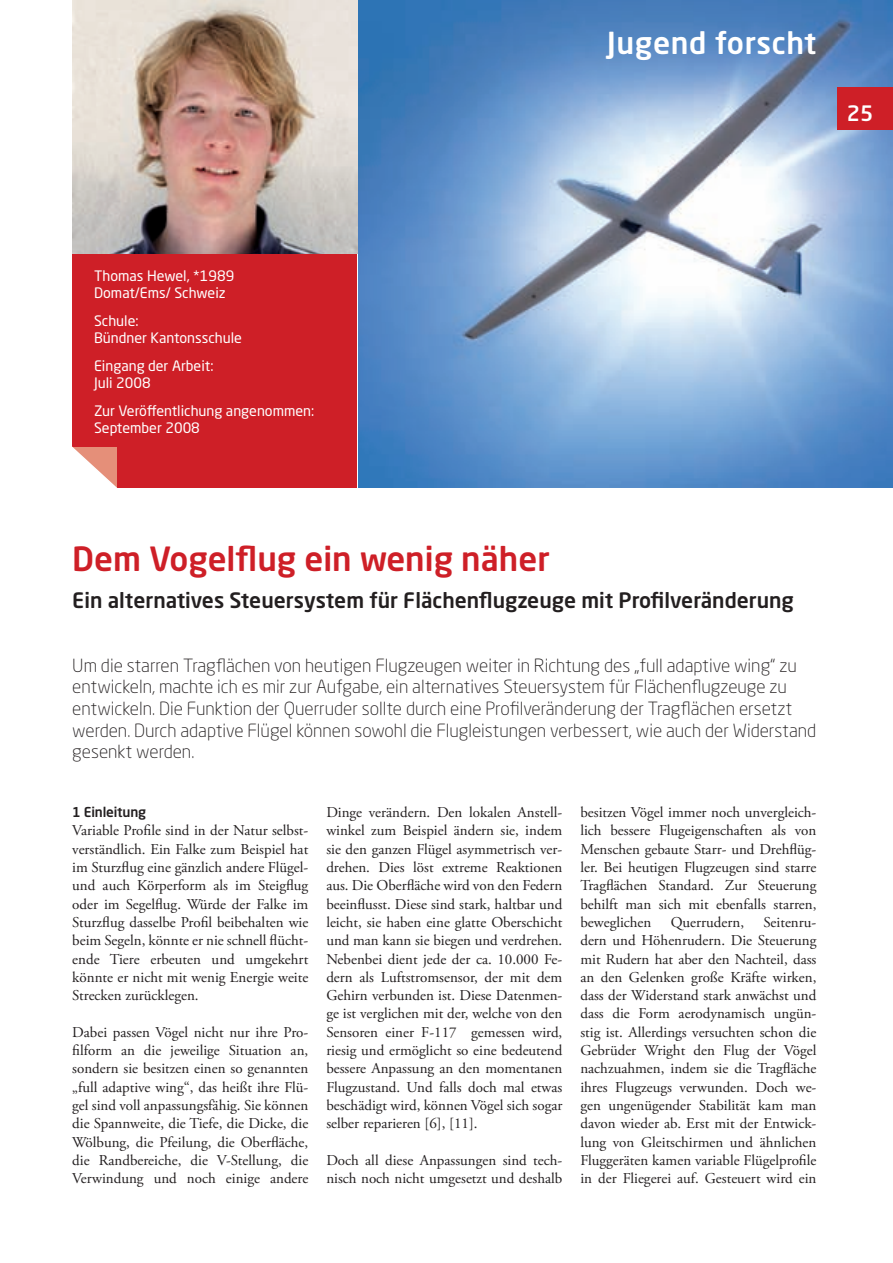
<style>
.page{position:relative;width:893px;height:1263px;background:#fff}
.page>*{position:absolute;margin:0;border:0;box-sizing:border-box;transform-origin:0 0}
.t1{font:500 33px "Neo Sans Std";color:#ce1f27}
.t2{font:500 30px "Neo Sans Std";letter-spacing:.02em;color:#fff}
.t3{font:500 21px "Neo Sans Std";color:#231f20}
.t4{font:500 21px "Neo Sans Std";color:#fff}
.t5{font:300 18px/21.6px "Neo Sans Std";color:#231f20}
.t6{font:15px/18.3px "Adobe Garamond Pro";color:#231f20;text-align:justify}
.t7{font:14.25px/17.1px "Neo Sans Std";color:#fff}
.t8{font:500 13.5px "Neo Sans Std";letter-spacing:-.01em;color:#231f20}
</style>
<div class="page">
<img style="left:73px;top:0;width:284px;height:253px">
<img style="left:359px;top:0;width:534px;height:487px">
<div style="left:73px;top:254px;width:284px;height:233px;background:#ce1f27"></div>
<div style="left:837px;top:87px;width:56px;height:43px;background:#ce1f27"></div>
<svg style="left:72px;top:430px;width:54px;height:58px"></svg>
<h2 class="t2" style="left:607px;top:24px;width:211px">Jugend forscht</h2>
<h3 class="t4" style="left:847px;top:100px;width:28px">25</h3>
<p class="t7" style="left:94px;top:267px;width:142px">Thomas Hewel, *1989<br>Domat/Ems/ Schweiz</p>
<p class="t7" style="left:94px;top:312px;width:149px">Schule:<br>Bündner Kantonsschule</p>
<p class="t7" style="left:94px;top:357px;width:121px">Eingang der Arbeit:<br>Juli 2008</p>
<p class="t7" style="left:94px;top:402px;width:222px">Zur Veröffentlichung angenommen:<br>September 2008</p>
<h1 class="t1" style="left:72px;top:538px;width:479px">Dem Vogelflug ein wenig näher</h1>
<h3 class="t3" style="left:72px;top:587px;width:723px">Ein alternatives Steuersystem für Flächenflugzeuge mit Profilveränderung</h3>
<p class="t5" style="left:72px;top:654px;width:745px">Um die starren Tragflächen von heutigen Flugzeugen weiter in Richtung des „full adaptive wing“ zu entwickeln, machte ich es mir zur Aufgabe, ein alternatives Steuersystem für Flächenflugzeuge zu entwickeln. Die Funktion der Querruder sollte durch eine Profilveränderung der Tragflächen ersetzt werden. Durch adaptive Flügel können sowohl die Flugleistungen verbessert, wie auch der Widerstand gesenkt werden.</p>
<p class="t8" style="left:72px;top:804px;width:75px">1 Einleitung</p>
<p class="t6" style="left:72px;top:822px;width:238px">Variable Profile sind in der Natur selbst&shy;verständlich. Ein Falke zum Beispiel hat im Sturzflug eine gänzlich andere Flügel&shy;und auch Körperform als im Steigflug oder im Segelflug. Würde der Falke im Sturzflug dasselbe Profil beibehalten wie beim Segeln, könnte er nie schnell flücht&shy;ende Tiere erbeuten und umgekehrt könnte er nicht mit wenig Energie weite Strecken zurücklegen.</p>
<p class="t6" style="left:72px;top:1023px;width:238px">Dabei passen Vögel nicht nur ihre Pro&shy;filform an die jeweilige Situation an, sondern sie besitzen einen so genannten „full adaptive wing“, das heißt ihre Flü&shy;gel sind voll anpassungsfähig. Sie können die Spannweite, die Tiefe, die Dicke, die Wölbung, die Pfeilung, die Oberfläche, die Randbereiche, die V-Stellung, die Verwindung und noch einige andere</p>
<p class="t6" style="left:326px;top:804px;width:238px">Dinge verändern. Den lokalen Anstell&shy;winkel zum Beispiel ändern sie, indem sie den ganzen Flügel asymmetrisch ver&shy;drehen. Dies löst extreme Reaktionen aus. Die Oberfläche wird von den Federn beeinflusst. Diese sind stark, haltbar und leicht, sie haben eine glatte Oberschicht und man kann sie biegen und verdrehen.<br>Nebenbei dient jede der ca. 10.000 Fe&shy;dern als Luftstromsensor, der mit dem Gehirn verbunden ist. Diese Datenmen&shy;ge ist verglichen mit der, welche von den Sensoren einer F-117 gemessen wird, riesig und ermöglicht so eine bedeutend bessere Anpassung an den momentanen Flugzustand. Und falls doch mal etwas beschädigt wird, können Vögel sich sogar selber reparieren [6], [11].</p>
<p class="t6" style="left:326px;top:1151px;width:238px">Doch all diese Anpassungen sind tech&shy;nisch noch nicht umgesetzt und deshalb</p>
<p class="t6" style="left:580px;top:804px;width:238px">besitzen Vögel immer noch unvergleich&shy;lich bessere Flugeigenschaften als von Menschen gebaute Starr- und Drehflüg&shy;ler. Bei heutigen Flugzeugen sind starre Tragflächen Standard. Zur Steuerung behilft man sich mit ebenfalls starren, beweglichen</p>
<p class="t6" style="left:671px;top:913px;width:75px">Querrudern,</p>
<p class="t6" style="left:580px;top:913px;width:238px;text-indent:183px">Seitenru&shy;dern und Höhenrudern. Die Steuerung mit Rudern hat aber den Nachteil, dass an den Gelenken große Kräfte wirken, dass der Widerstand stark anwächst und dass die Form aerodynamisch ungün&shy;stig ist. Allerdings versuchten schon die Gebrüder Wright den Flug der Vögel nachzuahmen, indem sie die Tragfläche ihres Flugzeugs verwunden. Doch we&shy;gen ungenügender Stabilität kam man davon wieder ab. Erst mit der Entwick&shy;lung von Gleitschirmen und ähnlichen Fluggeräten kamen variable Flügelprofile in der Fliegerei auf. Gesteuert wird ein</p>
</div>
